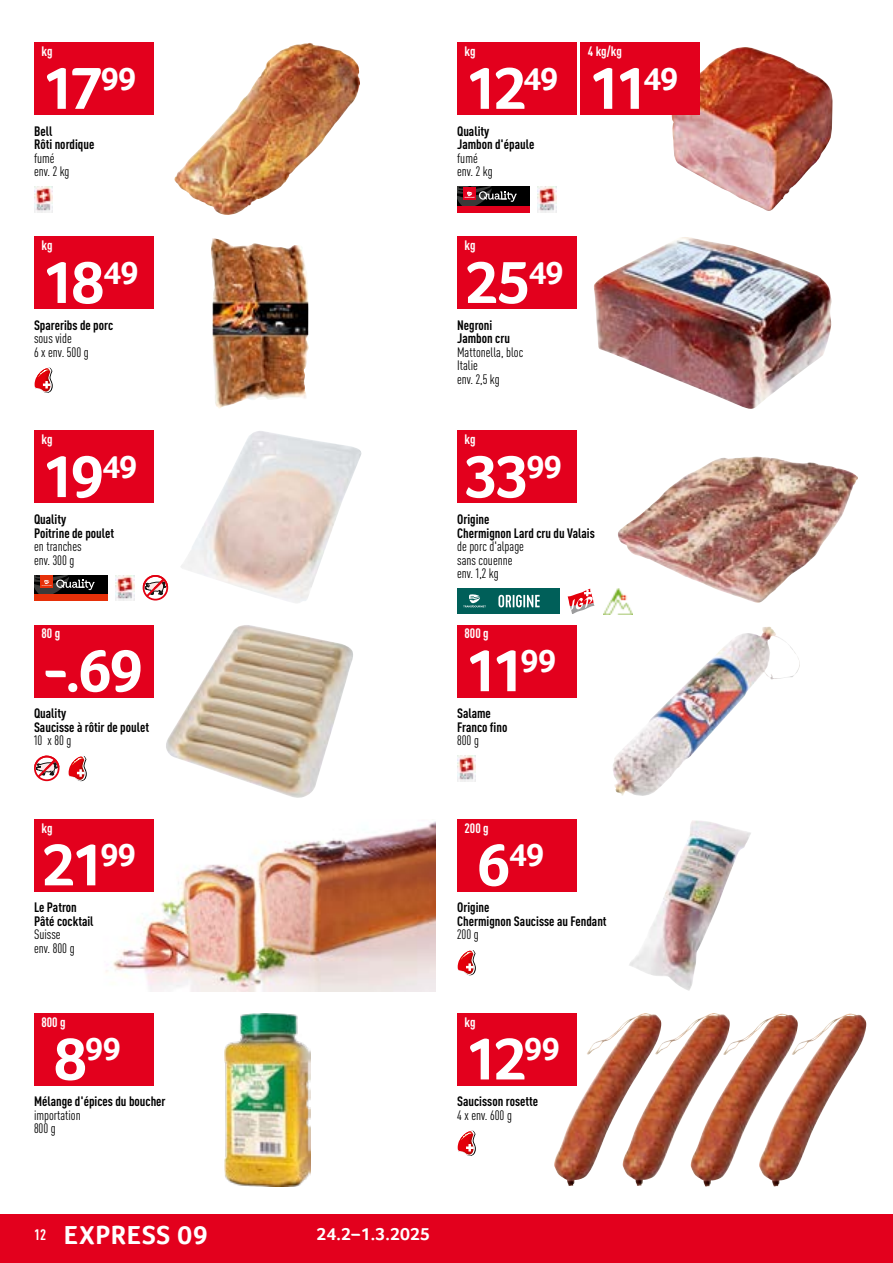
<style>
.page{position:relative;width:893px;height:1263px;background:#fff}
.page>*{position:absolute;margin:0;border:0;box-sizing:border-box;transform-origin:0 0}
.Preis_weiss{font:700 61.5px "Transgourmet";letter-spacing:-.075em;color:#fff}
.Preis_weiss-2{font:700 33.3px "Transgourmet";color:#fff}
.t1{font:700 26.7px "Transgourmet";letter-spacing:.03em;color:#fff}
.t2{font:700 18px "Transgourmet";letter-spacing:.01em;color:#fff}
.t3{font:700 condensed 13.5px/13.5px "DINOT";color:#000}
.t4{font:condensed 13.5px "DINOT";color:#000}
.Unit_weiss{font:700 condensed 13.5px "DINOT";letter-spacing:-.005em;color:#fff}
.s1{font-size:61.5px}
.s2{font-family:"DINOT";font-stretch:condensed;font-size:15px}
</style>
<div class="page">
<div style="left:0;top:1214px;width:893px;height:49px;background:#e3001d"></div>
<img style="left:174px;top:43px;width:186px;height:172px">
<img style="left:672px;top:47px;width:161px;height:164px">
<img style="left:224px;top:1013px;width:86px;height:173px">
<img style="left:554px;top:1013px;width:69px;height:173px">
<img style="left:166px;top:625px;width:187px;height:173px">
<img style="left:613px;top:627px;width:187px;height:169px">
<img style="left:211px;top:238px;width:98px;height:171px">
<img style="left:594px;top:237px;width:238px;height:172px">
<img style="left:81px;top:819px;width:355px;height:173px">
<img style="left:629px;top:820px;width:122px;height:171px">
<img style="left:181px;top:431px;width:180px;height:172px">
<img style="left:618px;top:456px;width:240px;height:147px">
<img style="left:623px;top:1013px;width:95px;height:173px">
<img style="left:691px;top:1014px;width:68px;height:172px">
<img style="left:759px;top:1014px;width:107px;height:172px">
<div style="left:34px;top:43px;width:119px;height:72px;background:#e3001d"></div>
<img style="left:34px;top:187px;width:18px;height:25px">
<div style="left:457px;top:43px;width:119px;height:72px;background:#e3001d"></div>
<div style="left:580px;top:43px;width:119px;height:72px;background:#e3001d"></div>
<div style="left:457px;top:187px;width:72px;height:19px;background:#000"></div>
<div style="left:457px;top:206px;width:72px;height:6px;background:#e3001d"></div>
<svg style="left:457px;top:187px;width:60px;height:19px"></svg>
<img style="left:538px;top:187px;width:18px;height:25px">
<div style="left:34px;top:1013px;width:119px;height:72px;background:#e3001d"></div>
<div style="left:457px;top:1013px;width:119px;height:72px;background:#e3001d"></div>
<svg style="left:457px;top:1130px;width:19px;height:26px"></svg>
<div style="left:34px;top:625px;width:119px;height:72px;background:#e3001d"></div>
<svg style="left:34px;top:756px;width:26px;height:25px"></svg>
<svg style="left:68px;top:756px;width:19px;height:25px"></svg>
<div style="left:457px;top:625px;width:119px;height:72px;background:#e3001d"></div>
<img style="left:457px;top:756px;width:18px;height:25px">
<div style="left:34px;top:237px;width:119px;height:72px;background:#e3001d"></div>
<svg style="left:34px;top:367px;width:19px;height:26px"></svg>
<div style="left:457px;top:237px;width:119px;height:72px;background:#e3001d"></div>
<div style="left:34px;top:819px;width:119px;height:72px;background:#e3001d"></div>
<div style="left:457px;top:819px;width:119px;height:72px;background:#e3001d"></div>
<svg style="left:457px;top:950px;width:19px;height:25px"></svg>
<div style="left:34px;top:431px;width:119px;height:72px;background:#e3001d"></div>
<div style="left:34px;top:575px;width:73px;height:19px;background:#000"></div>
<div style="left:34px;top:594px;width:73px;height:6px;background:#e63009"></div>
<svg style="left:34px;top:575px;width:61px;height:19px"></svg>
<img style="left:116px;top:575px;width:18px;height:25px">
<svg style="left:143px;top:575px;width:25px;height:25px"></svg>
<div style="left:457px;top:431px;width:119px;height:72px;background:#e3001d"></div>
<div style="left:457px;top:588px;width:102px;height:26px;background:#005f59"></div>
<svg style="left:498px;top:595px;width:42px;height:12px"></svg>
<svg style="left:463px;top:594px;width:23px;height:13px"></svg>
<svg style="left:568px;top:588px;width:27px;height:26px"></svg>
<img style="left:603px;top:588px;width:30px;height:26px">
<p class="Unit_weiss" style="left:41px;top:43px;width:13px">kg</p>
<p class="Preis_weiss" style="left:42px;top:52px;width:96px">17<sup>99</sup></p>
<p class="t3" style="left:34px;top:124px;width:62px">Bell<br>Rôti nordique</p>
<p class="t4" style="left:34px;top:150px;width:22px">fumé</p>
<p class="t4" style="left:34px;top:164px;width:37px">env. 2 kg</p>
<p class="Unit_weiss" style="left:41px;top:237px;width:13px">kg</p>
<p class="Preis_weiss" style="left:42px;top:246px;width:99px">18<sup>49</sup></p>
<p class="t3" style="left:34px;top:318px;width:81px">Spareribs de porc</p>
<p class="t4" style="left:34px;top:331px;width:39px">sous vide</p>
<p class="t4" style="left:34px;top:344px;width:56px">6 x env. 500 g</p>
<p class="Unit_weiss" style="left:41px;top:431px;width:13px">kg</p>
<p class="Preis_weiss" style="left:42px;top:440px;width:97px">19<sup>49</sup></p>
<p class="t3" style="left:34px;top:512px;width:82px">Quality<br>Poitrine de poulet</p>
<p class="t4" style="left:34px;top:538px;width:49px">en tranches</p>
<p class="t4" style="left:34px;top:552px;width:42px">env. 300 g</p>
<p class="Unit_weiss" style="left:41px;top:625px;width:20px">80 g</p>
<p class="Preis_weiss" style="left:42px;top:634px;width:103px">-.69</p>
<p class="t3" style="left:34px;top:706px;width:117px">Quality<br>Saucisse à rôtir de poulet</p>
<p class="t4" style="left:34px;top:732px;width:39px">10 x 80 g</p>
<p class="Unit_weiss" style="left:41px;top:819px;width:13px">kg</p>
<p class="Preis_weiss" style="left:42px;top:828px;width:96px">21<sup>99</sup></p>
<p class="t3" style="left:34px;top:900px;width:61px">Le Patron<br>Pâté cocktail</p>
<p class="t4" style="left:34px;top:927px;width:28px">Suisse</p>
<p class="t4" style="left:34px;top:940px;width:42px">env. 800 g</p>
<p class="Unit_weiss" style="left:41px;top:1014px;width:26px">800 g</p>
<p class="Preis_weiss-2" style="left:54px;top:1029px;width:69px"><span class="s1">8</span>99</p>
<p class="t3" style="left:34px;top:1095px;width:133px">Mélange d'épices du boucher</p>
<p class="t4" style="left:34px;top:1107px;width:48px">importation</p>
<p class="t4" style="left:34px;top:1121px;width:23px">800 g</p>
<p class="Unit_weiss" style="left:465px;top:43px;width:13px">kg</p>
<p class="Preis_weiss" style="left:465px;top:52px;width:95px">12<sup>49</sup></p>
<p class="t3" style="left:457px;top:124px;width:79px">Quality<br>Jambon d'épaule</p>
<p class="t4" style="left:457px;top:150px;width:22px">fumé</p>
<p class="t4" style="left:457px;top:164px;width:37px">env. 2 kg</p>
<p class="Unit_weiss" style="left:465px;top:237px;width:13px">kg</p>
<p class="Preis_weiss" style="left:465px;top:246px;width:101px">25<sup>49</sup></p>
<p class="t3" style="left:457px;top:318px;width:54px">Negroni<br>Jambon cru</p>
<p class="t4" style="left:457px;top:344px;width:68px">Mattonella, bloc</p>
<p class="t4" style="left:457px;top:358px;width:22px">Italie</p>
<p class="t4" style="left:457px;top:371px;width:44px">env. 2,5 kg</p>
<p class="Unit_weiss" style="left:465px;top:431px;width:13px">kg</p>
<p class="Preis_weiss" style="left:465px;top:440px;width:99px">33<sup>99</sup></p>
<p class="Unit_weiss" style="left:588px;top:43px;width:35px">4 kg/kg</p>
<p class="Preis_weiss" style="left:588px;top:52px;width:92px">11<sup>49</sup></p>
<p class="t3" style="left:457px;top:512px;width:139px">Origine<br>Chermignon Lard cru du Valais</p>
<p class="t4" style="left:457px;top:538px;width:68px">de porc d'alpage</p>
<p class="t4" style="left:457px;top:552px;width:57px">sans couenne</p>
<p class="t4" style="left:457px;top:565px;width:43px">env. 1,2 kg</p>
<p class="Unit_weiss" style="left:465px;top:625px;width:26px">800 g</p>
<p class="Preis_weiss" style="left:465px;top:634px;width:93px">11<sup>99</sup></p>
<p class="t3" style="left:457px;top:706px;width:52px">Salame<br>Franco fino</p>
<p class="t4" style="left:457px;top:732px;width:23px">800 g</p>
<p class="Unit_weiss" style="left:465px;top:819px;width:26px">200 g</p>
<p class="Preis_weiss-2" style="left:477px;top:835px;width:69px"><span class="s1">6</span>49</p>
<p class="t3" style="left:457px;top:900px;width:151px">Origine<br>Chermignon Saucisse au Fendant</p>
<p class="t4" style="left:457px;top:927px;width:23px">200 g</p>
<p class="Unit_weiss" style="left:465px;top:1014px;width:13px">kg</p>
<p class="Preis_weiss" style="left:465px;top:1022px;width:97px">12<sup>99</sup></p>
<p class="t3" style="left:457px;top:1095px;width:83px">Saucisson rosette</p>
<p class="t4" style="left:457px;top:1107px;width:56px">4 x env. 600 g</p>
<p class="t1" style="left:34px;top:1220px;width:175px"><span class="s2">12</span> EXPRESS 09</p>
<p class="t2" style="left:316px;top:1224px;width:115px">24.2–1.3.2025</p>
</div>
